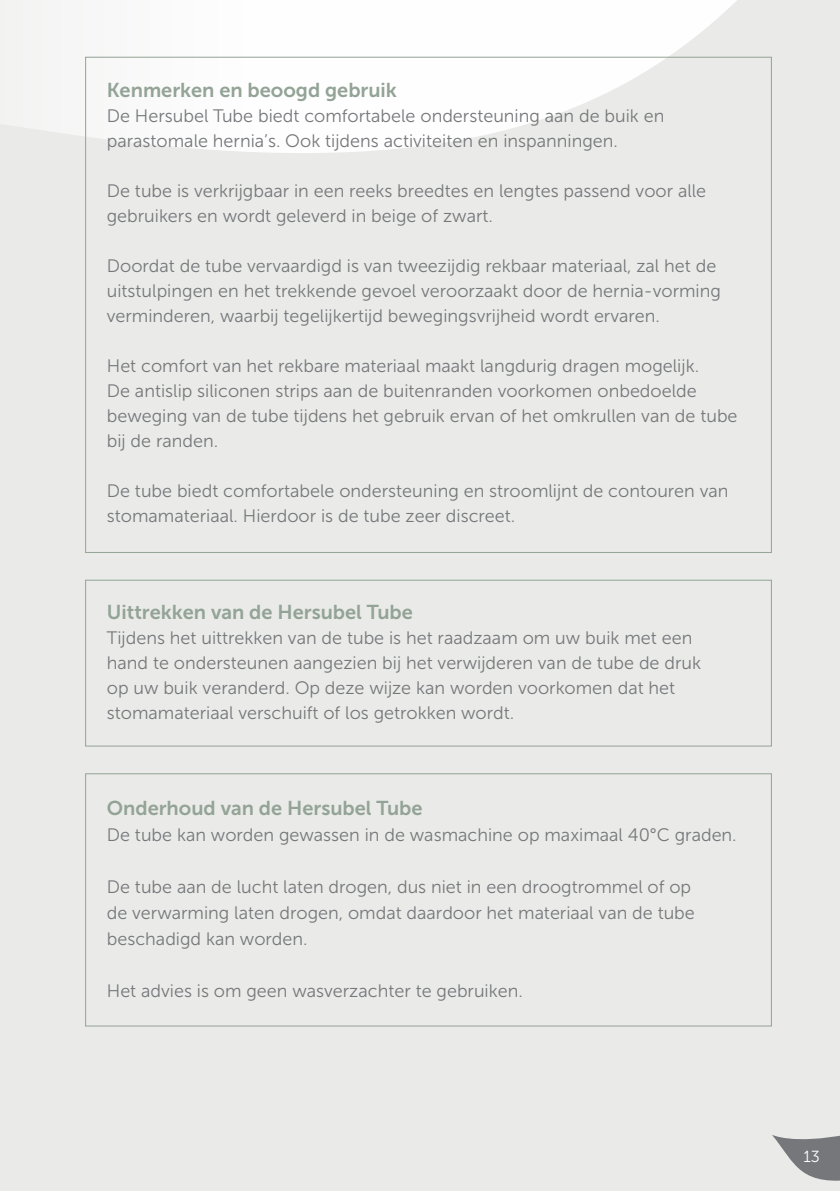
<style>
.page{position:relative;width:840px;height:1191px;background:#fff}
.page>*{position:absolute;margin:0;border:0;box-sizing:border-box;transform-origin:0 0}
.t1{font:20px "Museo Sans 700";color:#93a396}
.t2{font:18px/25px "Museo Sans 300";color:#76777a}
.t3{font:16px "Museo Sans 300";color:#fff}
</style>
<div class="page">
<div style="left:0;top:0;width:839px;height:1191px;background:#eaebe9"></div>
<svg style="left:41px;top:0;width:731px;height:517px"></svg>
<div style="left:85px;top:579px;width:686px;height:167px;border:1px solid #93a396"></div>
<div style="left:85px;top:773px;width:686px;height:253px;border:1px solid #93a396"></div>
<svg style="left:772px;top:1135px;width:67px;height:46px"></svg>
<p class="t1" style="left:107px;top:79px;width:291px">Kenmerken en beoogd gebruik</p>
<p class="t2" style="left:107px;top:103px;width:559px">De Hersubel Tube biedt comfortabele ondersteuning aan de buik en parastomale hernia’s. Ook tijdens activiteiten en inspanningen.</p>
<p class="t2" style="left:107px;top:178px;width:600px">De tube is verkrijgbaar in een reeks breedtes en lengtes passend voor alle gebruikers en wordt geleverd in beige of zwart.</p>
<p class="t2" style="left:107px;top:253px;width:615px">Doordat de tube vervaardigd is van tweezijdig rekbaar materiaal, zal het de uitstulpingen en het trekkende gevoel veroorzaakt door de hernia-vorming verminderen, waarbij tegelijkertijd bewegingsvrijheid wordt ervaren.</p>
<p class="t2" style="left:107px;top:353px;width:632px">Het comfort van het rekbare materiaal maakt langdurig dragen mogelijk.<br>De antislip siliconen strips aan de buitenranden voorkomen onbedoelde beweging van de tube tijdens het gebruik ervan of het omkrullen van de tube bij de randen.</p>
<p class="t2" style="left:107px;top:478px;width:623px">De tube biedt comfortabele ondersteuning en stroomlijnt de contouren van stomamateriaal. Hierdoor is de tube zeer discreet.</p>
<p class="t1" style="left:107px;top:601px;width:307px">Uittrekken van de Hersubel Tube</p>
<p class="t2" style="left:107px;top:625px;width:595px">Tijdens het uittrekken van de tube is het raadzaam om uw buik met een hand te ondersteunen aangezien bij het verwijderen van de tube de druk op uw buik veranderd. Op deze wijze kan worden voorkomen dat het stomamateriaal verschuift of los getrokken wordt.</p>
<p class="t1" style="left:107px;top:796px;width:317px">Onderhoud van de Hersubel Tube</p>
<p class="t2" style="left:107px;top:822px;width:631px">De tube kan worden gewassen in de wasmachine op maximaal 40°C graden.</p>
<p class="t2" style="left:107px;top:873px;width:589px;line-height:26px">De tube aan de lucht laten drogen, dus niet in een droogtrommel of op de verwarming laten drogen, omdat daardoor het materiaal van de tube beschadigd kan worden.</p>
<p class="t2" style="left:107px;top:978px;width:417px">Het advies is om geen wasverzachter te gebruiken.</p>
<p class="t3" style="left:802px;top:1147px;width:18px">13</p>
</div>
